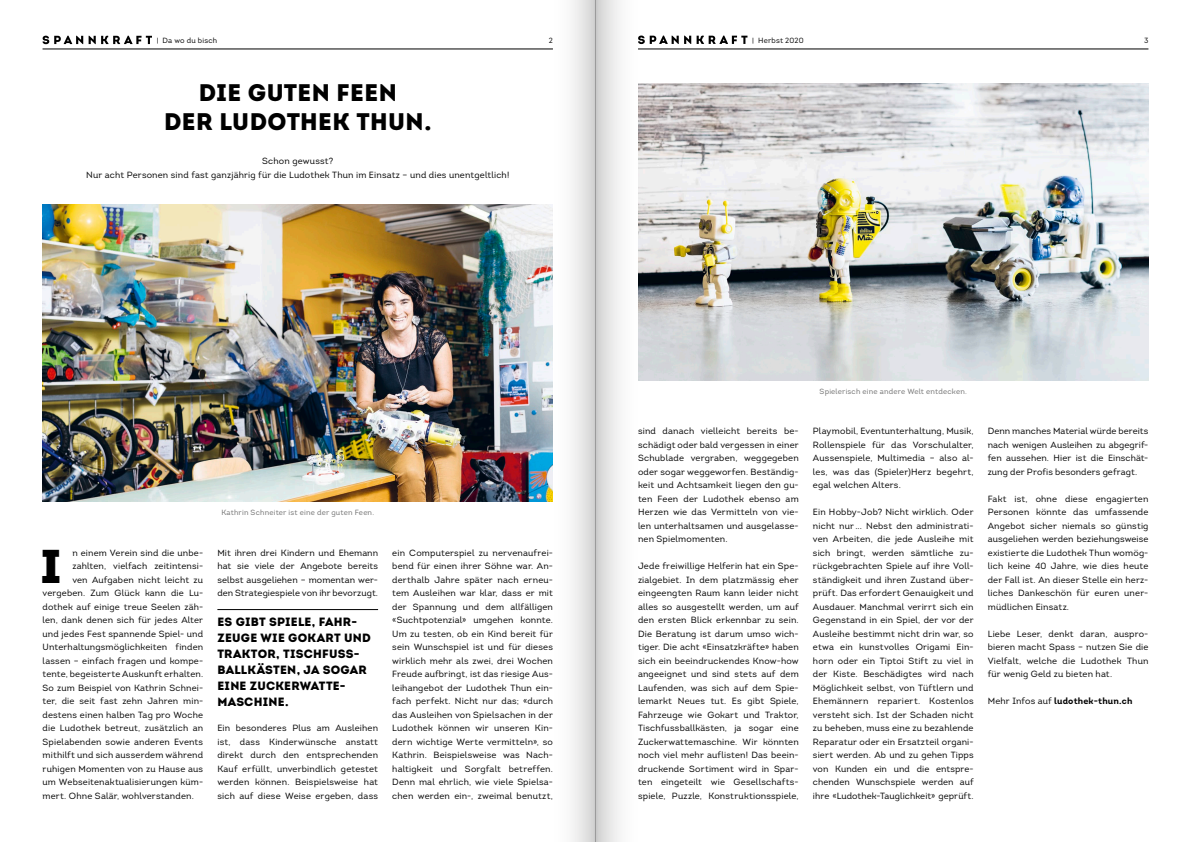
<style>
.page{position:relative;width:1191px;height:842px;background:#fff}
.page>*{position:absolute;margin:0;border:0;box-sizing:border-box;transform-origin:0 0}
.t1{font:900 47.4px "Intro";color:#000}
.t2{font:900 24px/28.8px "Intro";letter-spacing:.02em;color:#000;text-align:center}
.t3{font:900 12px/16px "Intro";letter-spacing:.02em;color:#000}
.t4{font:9px/13.5px "Intro";letter-spacing:.015em;color:#000;text-align:justify}
.t5{font:700 9px "Intro";letter-spacing:.02em;color:#000}
.t6{font:7.5px "Intro";letter-spacing:.025em;color:#6f6f6f}
.t7{font:7.5px "Intro";letter-spacing:.025em;color:#000}
.s1{font-weight:400}
</style>
<div class="page">
<img style="left:638px;top:83px;width:510px;height:297px">
<img style="left:43px;top:205px;width:510px;height:297px">
<svg style="left:43px;top:36px;width:40px;height:8px"></svg>
<svg style="left:89px;top:36px;width:63px;height:8px"></svg>
<svg style="left:638px;top:36px;width:109px;height:8px"></svg>
<hr style="left:43px;top:49px;width:510px;height:1px;background:#000">
<hr style="left:638px;top:49px;width:510px;height:1px;background:#000">
<hr style="left:217px;top:609px;width:161px;height:1px;background:#000">
<div style="left:553px;top:0;width:42px;height:842px;background:linear-gradient(to right,#fff,#d8d8d8)"></div>
<div style="left:595px;top:0;width:43px;height:842px;background:linear-gradient(to right,#d4d4d3,#fff)"></div>
<p class="t7" style="left:157px;top:35px;width:62px">| Da wo du bisch</p>
<p class="t7" style="left:752px;top:35px;width:53px">| Herbst 2020</p>
<p class="t7" style="left:549px;top:35px;width:6px">2</p>
<p class="t7" style="left:1144px;top:35px;width:6px">3</p>
<h2 class="t2" style="left:164px;top:78px;width:269px">DIE GUTEN FEEN<br>DER LUDOTHEK THUN.</h2>
<p class="t4" style="left:86px;top:154px;width:425px;text-align:center">Schon gewusst?<br>Nur acht Personen sind fast ganzjährig für die Ludothek Thun im Einsatz – und dies unentgeltlich!</p>
<p class="t4" style="left:72px;top:546px;width:132px">n einem Verein sind die unbe-</p>
<p class="t4" style="left:72px;top:559px;width:132px">zahlten, vielfach zeitintensi-</p>
<p class="t4" style="left:72px;top:573px;width:132px">ven Aufgaben nicht leicht zu</p>
<p class="t4" style="left:43px;top:586px;width:162px">vergeben. Zum Glück kann die Lu-</p>
<p class="t4" style="left:43px;top:600px;width:162px">dothek auf einige treue Seelen zäh-</p>
<p class="t4" style="left:43px;top:613px;width:162px">len, dank denen sich für jedes Alter</p>
<p class="t4" style="left:43px;top:627px;width:162px">und jedes Fest spannende Spiel- und</p>
<p class="t4" style="left:43px;top:640px;width:162px">Unterhaltungsmöglichkeiten finden</p>
<p class="t4" style="left:43px;top:654px;width:162px">lassen – einfach fragen und kompe-</p>
<p class="t4" style="left:43px;top:667px;width:162px">tente, begeisterte Auskunft erhalten.</p>
<p class="t4" style="left:43px;top:681px;width:162px">So zum Beispiel von Kathrin Schnei-</p>
<p class="t4" style="left:43px;top:694px;width:162px">ter, die seit fast zehn Jahren min-</p>
<p class="t4" style="left:43px;top:708px;width:162px">destens einen halben Tag pro Woche</p>
<p class="t4" style="left:43px;top:721px;width:162px">die Ludothek betreut, zusätzlich an</p>
<p class="t4" style="left:43px;top:735px;width:162px">Spielabenden sowie anderen Events</p>
<p class="t4" style="left:43px;top:748px;width:162px">mithilft und sich ausserdem während</p>
<p class="t4" style="left:43px;top:762px;width:162px">ruhigen Momenten von zu Hause aus</p>
<p class="t4" style="left:43px;top:775px;width:162px">um Webseitenaktualisierungen küm-</p>
<p class="t4" style="left:43px;top:789px;width:153px">mert. Ohne Salär, wohlverstanden.</p>
<h1 class="t1" style="left:40px;top:535px;width:23px">I</h1>
<p class="t6" style="left:221px;top:508px;width:154px">Kathrin Schneiter ist eine der guten Feen.</p>
<p class="t4" style="left:217px;top:546px;width:162px">Mit ihren drei Kindern und Ehemann hat sie viele der Angebote bereits selbst ausgeliehen – momentan wer&shy;den Strategiespiele von ihr bevorzugt.</p>
<h3 class="t3" style="left:217px;top:613px;width:155px">ES GIBT SPIELE, FAHR-<br>ZEUGE WIE GOKART UND<br>TRAKTOR, TISCHFUSS-<br>BALLKÄSTEN, JA SOGAR<br>EINE ZUCKERWATTE-<br>MASCHINE.</h3>
<p class="t4" style="left:217px;top:721px;width:162px">Ein besonderes Plus am Ausleihen ist, dass Kinderwünsche anstatt direkt durch den entsprechenden Kauf erfüllt, unverbindlich getestet werden können. Beispielsweise hat sich auf diese Weise ergeben, dass</p>
<p class="t4" style="left:392px;top:546px;width:162px">ein Computerspiel zu nervenaufrei&shy;bend für einen ihrer Söhne war. An&shy;derthalb Jahre später nach erneu&shy;tem Ausleihen war klar, dass er mit der Spannung und dem allfälligen «Suchtpotenzial» umgehen konnte.<br>Um zu testen, ob ein Kind bereit für sein Wunschspiel ist und für dieses wirklich mehr als zwei, drei Wochen Freude aufbringt, ist das riesige Aus&shy;leihangebot der Ludothek Thun ein&shy;fach perfekt. Nicht nur das; «durch das Ausleihen von Spielsachen in der Ludothek können wir unseren Kin&shy;dern wichtige Werte vermitteln», so Kathrin. Beispielsweise was Nach&shy;haltigkeit und Sorgfalt betreffen.<br>Denn mal ehrlich, wie viele Spielsa&shy;chen werden ein-, zweimal benutzt,</p>
<p class="t4" style="left:638px;top:424px;width:162px">sind danach vielleicht bereits be&shy;schädigt oder bald vergessen in einer Schublade vergraben, weggegeben oder sogar weggeworfen. Beständig&shy;keit und Achtsamkeit liegen den gu&shy;ten Feen der Ludothek ebenso am Herzen wie das Vermitteln von vie&shy;len unterhaltsamen und ausgelasse&shy;nen Spielmomenten.</p>
<p class="t4" style="left:638px;top:559px;width:162px">Jede freiwillige Helferin hat ein Spe&shy;zialgebiet. In dem platzmässig eher eingeengten Raum kann leider nicht alles so ausgestellt werden, um auf den ersten Blick erkennbar zu sein.<br>Die Beratung ist darum umso wich&shy;tiger. Die acht «Einsatzkräfte» haben sich ein beeindruckendes Know-how angeeignet und sind stets auf dem Laufenden, was sich auf dem Spie&shy;lemarkt Neues tut. Es gibt Spiele, Fahrzeuge wie Gokart und Traktor, Tischfussballkästen, ja sogar eine Zuckerwattemaschine. Wir könnten noch viel mehr auflisten! Das beein&shy;druckende Sortiment wird in Spar&shy;ten eingeteilt wie Gesellschafts&shy;spiele, Puzzle, Konstruktionsspiele,</p>
<p class="t6" style="left:819px;top:386px;width:149px">Spielerisch eine andere Welt entdecken.</p>
<p class="t4" style="left:813px;top:424px;width:162px">Playmobil, Eventunterhaltung, Musik, Rollenspiele für das Vorschulalter, Aussenspiele, Multimedia – also al&shy;les, was das (Spieler)Herz begehrt, egal welchen Alters.</p>
<p class="t4" style="left:813px;top:505px;width:162px">Ein Hobby-Job? Nicht wirklich. Oder nicht nur ... Nebst den administrati&shy;ven Arbeiten, die jede Ausleihe mit sich bringt, werden sämtliche zu&shy;rückgebrachten Spiele auf ihre Voll&shy;ständigkeit und ihren Zustand über&shy;prüft. Das erfordert Genauigkeit und Ausdauer. Manchmal verirrt sich ein Gegenstand in ein Spiel, der vor der Ausleihe bestimmt nicht drin war, so etwa ein kunstvolles Origami Ein&shy;horn oder ein Tiptoi Stift zu viel in der Kiste. Beschädigtes wird nach Möglichkeit selbst, von Tüftlern und Ehemännern repariert. Kostenlos versteht sich. Ist der Schaden nicht zu beheben, muss eine zu bezahlende Reparatur oder ein Ersatzteil organi&shy;siert werden. Ab und zu gehen Tipps von Kunden ein und die entspre&shy;chenden Wunschspiele werden auf ihre «Ludothek-Tauglichkeit» geprüft.</p>
<p class="t4" style="left:987px;top:424px;width:162px">Denn manches Material würde bereits nach wenigen Ausleihen zu abgegrif&shy;fen aussehen. Hier ist die Einschät&shy;zung der Profis besonders gefragt.</p>
<p class="t4" style="left:987px;top:492px;width:162px">Fakt ist, ohne diese engagierten Personen könnte das umfassende Angebot sicher niemals so günstig ausgeliehen werden beziehungsweise existierte die Ludothek Thun womög&shy;lich keine 40 Jahre, wie dies heute der Fall ist. An dieser Stelle ein herz&shy;liches Dankeschön für euren uner&shy;müdlichen Einsatz.</p>
<p class="t4" style="left:987px;top:627px;width:162px">Liebe Leser, denkt daran, auspro&shy;bieren macht Spass – nutzen Sie die Vielfalt, welche die Ludothek Thun für wenig Geld zu bieten hat.</p>
<p class="t5" style="left:987px;top:695px;width:146px"><span class="s1">Mehr Infos auf</span> ludothek-thun.ch</p>
</div>
